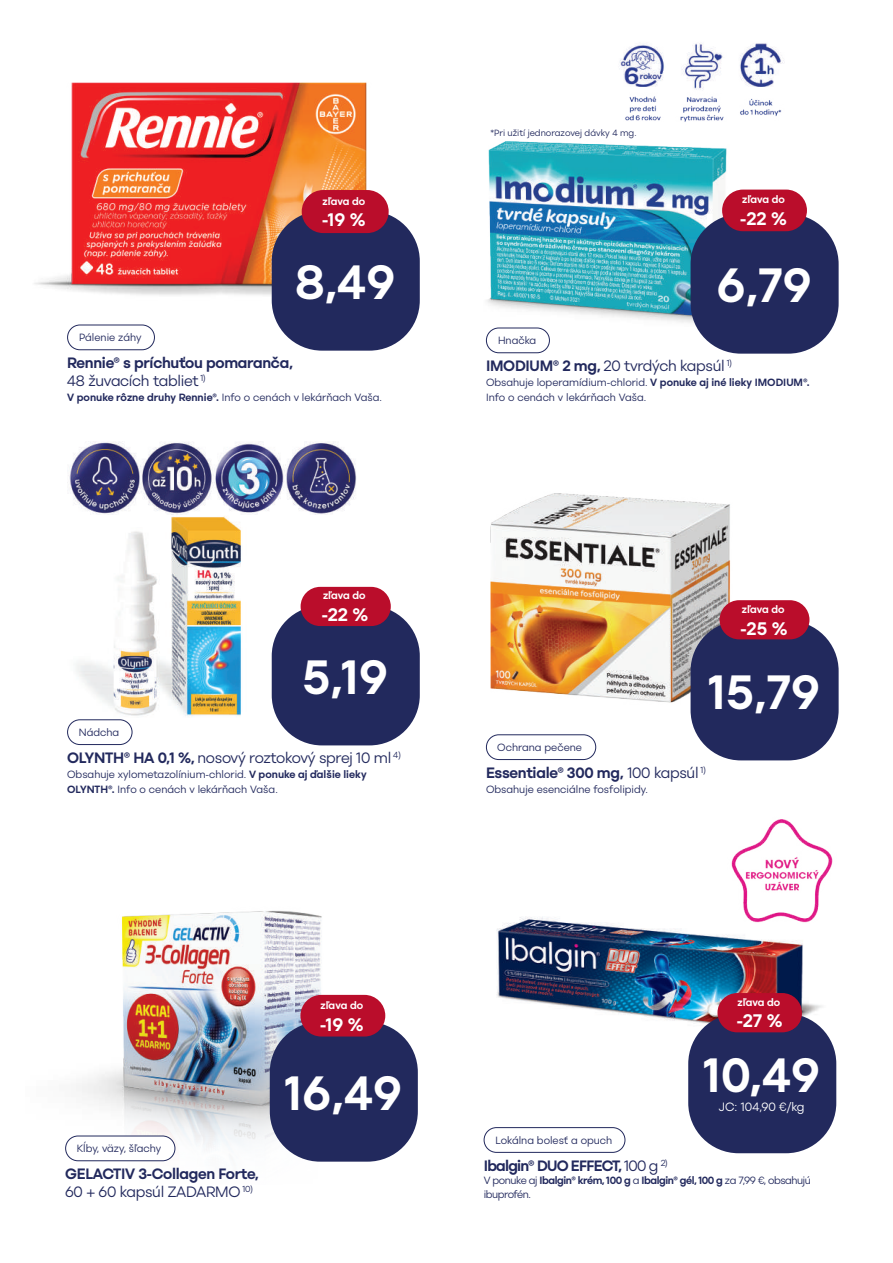
<style>
.page{position:relative;width:893px;height:1263px;background:#fff}
.page>*{position:absolute;margin:0;border:0;box-sizing:border-box;transform-origin:0 0}
.t1{font:700 48px "Vasa Grotesk";color:#fff}
.t2{font:700 18.15px "Vasa Grotesk";color:#fff}
.t3{font:700 15px/18px "Vasa Grotesk";letter-spacing:-.02em;color:#22295d}
.t4{font:15px "Vasa Grotesk";letter-spacing:-.02em;color:#22295d}
.t5{font:700 15px "Vasa Grotesk";letter-spacing:-.05em;color:#22295d}
.t6{font:12px "Vasa Grotesk";color:#fff}
.t7{font:10.5px/15px "Vasa Grotesk";color:#22295d}
.t8{font:10.5px/13.5px "Vasa Grotesk";letter-spacing:-.04em;color:#22295d}
.t9{font:700 10.5px "Vasa Grotesk";color:#fff}
.t10{font:9px "Vasa Grotesk";color:#22295d}
.s1{font-weight:400}
.s2{font-weight:700}
</style>
<div class="page">
<img style="left:76px;top:514px;width:281px;height:204px">
<div style="left:67px;top:719px;width:65px;height:26px;border:1px solid #22295d;border-radius:12px"></div>
<div style="left:272px;top:606px;width:148px;height:139px;background:#22295d;border-radius:50px"></div>
<div style="left:301px;top:587px;width:90px;height:39px;background:#ba0d2b;border-radius:20px"></div>
<img style="left:34px;top:82px;width:354px;height:244px">
<div style="left:67px;top:325px;width:88px;height:25px;border:1px solid #22295d;border-radius:12px"></div>
<div style="left:272px;top:211px;width:148px;height:140px;background:#22295d;border-radius:50px"></div>
<img style="left:490px;top:493px;width:317px;height:225px">
<div style="left:486px;top:734px;width:110px;height:26px;border:1px solid #22295d;border-radius:12px"></div>
<div style="left:691px;top:621px;width:148px;height:139px;background:#22295d;border-radius:50px"></div>
<div style="left:720px;top:600px;width:89px;height:39px;background:#ba0d2b;border-radius:20px"></div>
<img style="left:487px;top:141px;width:274px;height:185px">
<div style="left:486px;top:328px;width:64px;height:25px;border:1px solid #22295d;border-radius:12px"></div>
<div style="left:691px;top:214px;width:148px;height:140px;background:#22295d;border-radius:50px"></div>
<div style="left:722px;top:190px;width:85px;height:41px;background:#ba0d2b;border-radius:21px"></div>
<img style="left:619px;top:43px;width:166px;height:79px">
<img style="left:67px;top:441px;width:290px;height:73px">
<img style="left:496px;top:917px;width:341px;height:156px">
<div style="left:484px;top:1127px;width:141px;height:26px;border:1px solid #22295d;border-radius:12px"></div>
<div style="left:688px;top:1013px;width:148px;height:140px;background:#22295d;border-radius:50px"></div>
<img style="left:728px;top:819px;width:109px;height:104px">
<img style="left:65px;top:910px;width:321px;height:252px">
<div style="left:66px;top:1136px;width:109px;height:25px;background:#fff;border-radius:12px"></div>
<div style="left:65px;top:1135px;width:110px;height:26px;border:1px solid #22295d;border-radius:12px"></div>
<div style="left:270px;top:1022px;width:148px;height:140px;background:#22295d;border-radius:50px"></div>
<div style="left:300px;top:995px;width:85px;height:41px;background:#ba0d2b;border-radius:21px"></div>
<div style="left:717px;top:993px;width:85px;height:39px;background:#ba0d2b;border-radius:20px"></div>
<div style="left:302px;top:190px;width:87px;height:43px;background:#ba0d2b;border-radius:22px"></div>
<p class="t9" style="left:323px;top:192px;width:44px">zľava do</p>
<h2 class="t2" style="left:322px;top:205px;width:45px">-19 %</h2>
<h1 class="t1" style="left:295px;top:243px;width:101px">8,49</h1>
<p class="t7" style="left:79px;top:330px;width:64px">Pálenie záhy</p>
<h3 class="t3" style="left:67px;top:354px;width:227px">Rennie® s príchuťou pomaranča,<br><span class="s1">48 žuvacích tabliet</span> <sup>1)</sup></h3>
<p class="t7" style="left:67px;top:390px;width:316px"><span class="s2">V ponuke rôzne druhy Rennie®.</span> Info o cenách v lekárňach Vaša.</p>
<p class="t9" style="left:323px;top:587px;width:44px">zľava do</p>
<h2 class="t2" style="left:322px;top:600px;width:48px">-22 %</h2>
<h1 class="t1" style="left:302px;top:638px;width:87px">5,19</h1>
<p class="t7" style="left:79px;top:725px;width:42px">Nádcha</p>
<h3 class="t4" style="left:67px;top:745px;width:335px"><span class="s2">OLYNTH® HA 0,1 %,</span> nosový roztokový sprej 10 ml <sup>4)</sup></h3>
<p class="t7" style="left:67px;top:767px;width:301px">Obsahuje xylometazolínium-chlorid. <span class="s2">V ponuke aj ďalšie lieky<br>OLYNTH®.</span> Info o cenách v lekárňach Vaša.</p>
<p class="t9" style="left:321px;top:996px;width:44px">zľava do</p>
<h2 class="t2" style="left:320px;top:1009px;width:45px">-19 %</h2>
<p class="t7" style="left:77px;top:1141px;width:86px">Kĺby, väzy, šľachy</p>
<h3 class="t3" style="left:65px;top:1165px;width:195px">GELACTIV 3-Collagen Forte,<br><span class="s1">60 + 60 kapsúl ZADARMO</span> <sup>10)</sup></h3>
<h1 class="t1" style="left:285px;top:1054px;width:119px">16,49</h1>
<p class="t10" style="left:490px;top:126px;width:148px">*Pri užití jednorazovej dávky 4 mg.</p>
<p class="t9" style="left:742px;top:191px;width:44px">zľava do</p>
<h2 class="t2" style="left:740px;top:204px;width:48px">-22 %</h2>
<h1 class="t1" style="left:717px;top:246px;width:96px">6,79</h1>
<p class="t7" style="left:498px;top:333px;width:40px">Hnačka</p>
<h3 class="t4" style="left:486px;top:354px;width:248px"><span class="s2">IMODIUM® 2 mg,</span> 20 tvrdých kapsúl <sup>1)</sup></h3>
<p class="t7" style="left:486px;top:375px;width:325px">Obsahuje loperamídium-chlorid. <span class="s2">V ponuke aj iné lieky IMODIUM®.<br></span>Info o cenách v lekárňach Vaša.</p>
<p class="t9" style="left:742px;top:601px;width:44px">zľava do</p>
<h2 class="t2" style="left:740px;top:613px;width:49px">-25 %</h2>
<h1 class="t1" style="left:708px;top:653px;width:113px">15,79</h1>
<p class="t7" style="left:497px;top:740px;width:86px">Ochrana pečene</p>
<h3 class="t3" style="left:486px;top:764px;width:221px">Essentiale® 300 mg, <span class="s1">100 kapsúl</span> <sup>1)</sup></h3>
<p class="t7" style="left:486px;top:782px;width:163px">Obsahuje esenciálne fosfolipidy.</p>
<p class="t9" style="left:738px;top:993px;width:44px">zľava do</p>
<h2 class="t2" style="left:737px;top:1006px;width:47px">-27 %</h2>
<h2 class="t2" style="left:738px;top:1000px;width:47px">-27 %</h2>
<h1 class="t1" style="left:703px;top:1036px;width:118px">10,49</h1>
<p class="t6" style="left:719px;top:1097px;width:87px">JC: 104,90 €/kg</p>
<p class="t7" style="left:495px;top:1132px;width:118px">Lokálna bolesť a opuch</p>
<h3 class="t5" style="left:484px;top:1153px;width:186px">Ibalgin® DUO EFFECT, <span class="s1">100 g</span> <sup>2)</sup></h3>
<p class="t8" style="left:484px;top:1174px;width:329px">V ponuke aj <span class="s2">Ibalgin® krém, 100 g</span> a <span class="s2">Ibalgin® gél, 100 g</span> za 7,99 €, obsahujú ibuprofén.</p>
</div>
